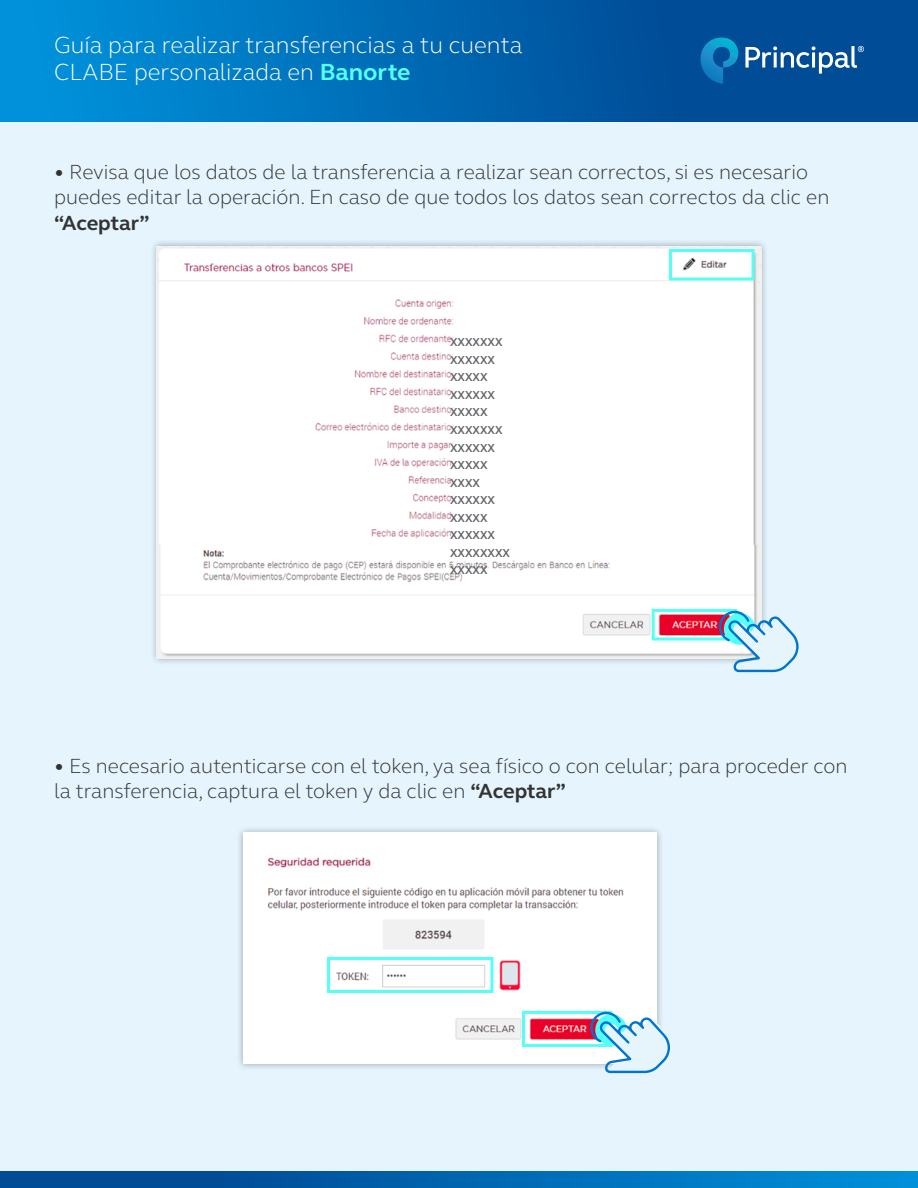
<style>
.page{position:relative;width:918px;height:1188px;background:#fff}
.page>*{position:absolute;margin:0;border:0;box-sizing:border-box;transform-origin:0 0}
.t1{font:300 24px/27px "FS Elliot Pro";color:#fff}
.t2{font:300 21px/25.2px "FS Elliot Pro";color:#333}
.t3{font:700 21px "FS Elliot Pro";color:#333}
.t4{font:15px/17.5px "Arial";color:#616267}
.s1{font-weight:700;color:#55fff5}
.s2{font-weight:700}
</style>
<div class="page">
<div style="left:0;top:122px;width:918px;height:1066px;background:#e5f4fd"></div>
<div style="left:150px;top:239px;width:618px;height:427px;background:#000;opacity:.3"></div>
<img style="left:157px;top:246px;width:604px;height:413px">
<div style="left:236px;top:825px;width:428px;height:246px;background:#000;opacity:.3"></div>
<img style="left:243px;top:832px;width:414px;height:232px">
<div style="left:669px;top:249px;width:85px;height:31px;border:3px solid #55fff5"></div>
<div style="left:652px;top:609px;width:85px;height:31px;border:3px solid #55fff5"></div>
<div style="left:522px;top:1011px;width:90px;height:36px;border:3px solid #55fff5"></div>
<div style="left:327px;top:957px;width:167px;height:36px;border:3px solid #55fff5"></div>
<svg style="left:718px;top:611px;width:81px;height:62px"></svg>
<svg style="left:589px;top:1012px;width:81px;height:62px"></svg>
<div style="left:0;top:0;width:918px;height:122px;background:linear-gradient(to right,#0091da,#003e89)"></div>
<svg style="left:700px;top:38px;width:38px;height:46px;background:#0972b2"></svg>
<svg style="left:745px;top:46px;width:119px;height:28px"></svg>
<div style="left:0;top:1172px;width:918px;height:16px;background:linear-gradient(to right,#00408b,#008ed7)"></div>
<p class="t1" style="left:54px;top:31px;width:470px">Guía para realizar transferencias a tu cuenta<br>CLABE personalizada en <span class="s1">Banorte</span></p>
<p class="t2" style="left:54px;top:159px;width:777px">• Revisa que los datos de la transferencia a realizar sean correctos, si es necesario puedes editar la operación. En caso de que todos los datos sean correctos da clic en</p>
<p class="t3" style="left:54px;top:208px;width:97px">“Aceptar”</p>
<p class="t4" style="left:450px;top:332px;width:61px">xxxxxxx xxxxxx xxxxx xxxxxx xxxxx xxxxxxx xxxxxx xxxxx xxxx xxxxxx xxxxx xxxxxx xxxxxxxx xxxxx</p>
<p class="t2" style="left:54px;top:753px;width:795px">• Es necesario autenticarse con el token, ya sea físico o con celular; para proceder con la transferencia, captura el token y da clic en <span class="s2">“Aceptar”</span></p>
</div>
